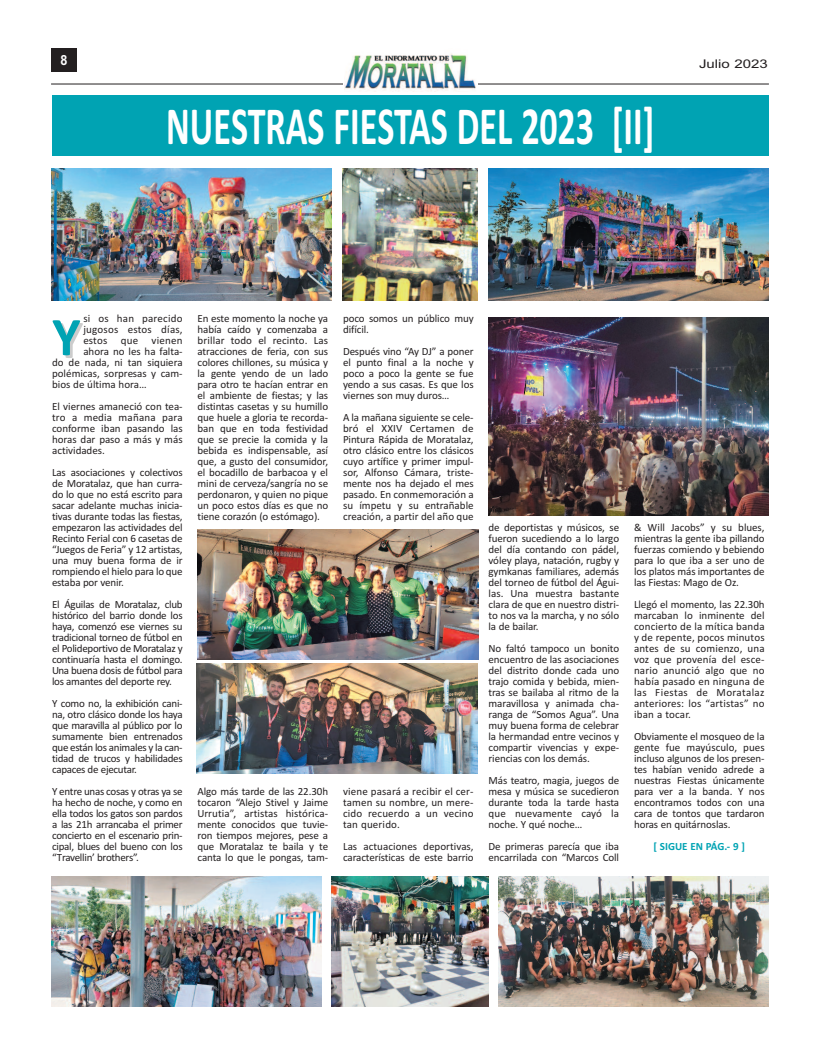
<style>
.page{position:relative;width:820px;height:1049px;background:#fff}
.page>*{position:absolute;margin:0;border:0;box-sizing:border-box;transform-origin:0 0}
.t1{font:700 55px "Calibri";color:#00a3b3}
.t2{font:700 54px "Calibri";color:#fff;scale:.67 1}
.t3{font:700 14px "Arial";color:#fff;scale:.9 1}
.t4{font:12px "Arial";color:#231f20;scale:1.25 1}
.t5{font:11px/11px "Calibri";letter-spacing:-.01em;color:#231f20;text-align:justify}
.t6{font:11px "Calibri";letter-spacing:.02em;color:#231f20}
.t7{font:700 11px "Calibri";color:#00a3b3}
</style>
<div class="page">
<hr style="left:51px;top:84px;width:717px;height:1px;background:#231f20">
<div style="left:51px;top:48px;width:26px;height:24px;background:#231f20"></div>
<div style="left:342px;top:48px;width:135px;height:47px;background:#fff"></div>
<img style="left:344px;top:53px;width:132px;height:39px">
<img style="left:332px;top:876px;width:156px;height:130px">
<img style="left:51px;top:876px;width:270px;height:130px">
<img style="left:498px;top:876px;width:270px;height:130px">
<img style="left:488px;top:168px;width:280px;height:132px">
<img style="left:51px;top:168px;width:281px;height:132px">
<img style="left:342px;top:168px;width:135px;height:132px">
<div style="left:52px;top:95px;width:716px;height:61px;background:#00a3b3"></div>
<div style="left:488px;top:318px;width:280px;height:203px;background:linear-gradient(to right,#fff,#fff)"></div>
<img style="left:488px;top:318px;width:280px;height:197px">
<img style="left:198px;top:530px;width:280px;height:129px">
<img style="left:197px;top:663px;width:280px;height:111px">
<p class="t3" style="left:60px;top:52px;width:9px">8</p>
<p class="t4" style="left:698px;top:57px;width:57px">Julio 2023</p>
<h2 class="t2" style="left:166px;top:94px;width:730px">NUESTRAS FIESTAS DEL 2023 [II]</h2>
<p class="t6" style="left:83px;top:312px;width:101px">si os han parecido</p>
<p class="t6" style="left:83px;top:323px;width:101px">jugosos estos días,</p>
<p class="t6" style="left:83px;top:334px;width:101px">estos que vienen</p>
<p class="t5" style="left:83px;top:346px;width:101px">ahora no les ha falta-</p>
<p class="t5" style="left:52px;top:357px;width:132px">do de nada, ni tan siquiera</p>
<p class="t5" style="left:52px;top:368px;width:132px">polémicas, sorpresas y cam-</p>
<p class="t5" style="left:52px;top:379px;width:96px">bios de última hora…</p>
<p class="t5" style="left:52px;top:401px;width:132px">El viernes amaneció con tea&shy;tro a media mañana para conforme iban pasando las horas dar paso a más y más actividades.</p>
<p class="t5" style="left:52px;top:467px;width:132px">Las asociaciones y colectivos de Moratalaz, que han curra&shy;do lo que no está escrito para sacar adelante muchas inicia&shy;tivas durante todas las fiestas, empezaron las actividades del recinto ferial con 6 casetas de “Juegos de feria” y 12 artistas, una muy buena forma de ir rompiendo el hielo para lo que estaba por venir.</p>
<p class="t5" style="left:52px;top:599px;width:132px">El Águilas de Moratalaz, club histórico del barrio donde los haya, comenzó ese viernes su tradicional torneo de fútbol en el Polideportivo de Moratalaz y continuaría hasta el domingo.<br>Una buena dosis de fútbol para los amantes del deporte rey.</p>
<p class="t5" style="left:52px;top:698px;width:132px">Y como no, la exhibición cani&shy;na, otro clásico donde los haya que maravilla al público por lo sumamente bien entrenados que están los animales y la can&shy;tidad de trucos y habilidades capaces de ejecutar.</p>
<p class="t5" style="left:52px;top:786px;width:132px">Y entre unas cosas y otras ya se ha hecho de noche, y como en ella todos los gatos son pardos a las 21h arrancaba el primer concierto en el escenario prin&shy;cipal, blues del bueno con los “Travellin’ brothers”.</p>
<h1 class="t1" style="left:52px;top:304px;width:30px">Y</h1>
<p class="t5" style="left:197px;top:313px;width:132px">En este momento la noche ya había caído y comenzaba a brillar todo el recinto. Las atracciones de feria, con sus colores chillones, su música y la gente yendo de un lado para otro te hacían entrar en el ambiente de fiestas; y las distintas casetas y su humillo que huele a gloria te recorda&shy;ban que en toda festividad que se precie la comida y la bebida es indispensable, así que, a gusto del consumidor, el bocadillo de barbacoa y el mini de cerveza/sangría no se perdonaron, y quien no pique un poco estos días es que no tiene corazón (o estómago).</p>
<p class="t5" style="left:343px;top:313px;width:132px">poco somos un público muy difícil.</p>
<p class="t5" style="left:343px;top:346px;width:132px">después vino “Ay dJ” a poner el punto final a la noche y poco a poco la gente se fue yendo a sus casas. Es que los viernes son muy duros…</p>
<p class="t5" style="left:343px;top:412px;width:132px">A la mañana siguiente se cele&shy;bró el XXIV Certamen de Pintura rápida de Moratalaz, otro clásico entre los clásicos cuyo artífice y primer impul&shy;sor, Alfonso Cámara, triste&shy;mente nos ha dejado el mes pasado. En conmemoración a su ímpetu y su entrañable creación, a partir del año que</p>
<p class="t5" style="left:197px;top:786px;width:132px">Algo más tarde de las 22.30h tocaron “Alejo Stivel y Jaime Urrutia”, artistas histórica&shy;mente conocidos que tuvie&shy;ron tiempos mejores, pese a que Moratalaz te baila y te canta lo que le pongas, tam-</p>
<p class="t5" style="left:343px;top:786px;width:132px">viene pasará a recibir el cer&shy;tamen su nombre, un mere&shy;cido recuerdo a un vecino tan querido.</p>
<p class="t5" style="left:343px;top:841px;width:132px">Las actuaciones deportivas, características de este barrio</p>
<p class="t5" style="left:488px;top:521px;width:132px">de deportistas y músicos, se fueron sucediendo a lo largo del día contando con pádel, vóley playa, natación, rugby y gymkanas familiares, además del torneo de fútbol del Águi&shy;las. Una muestra bastante clara de que en nuestro distri&shy;to nos va la marcha, y no sólo la de bailar.</p>
<p class="t5" style="left:488px;top:642px;width:132px">No faltó tampoco un bonito encuentro de las asociaciones del distrito donde cada uno trajo comida y bebida, mien&shy;tras se bailaba al ritmo de la maravillosa y animada cha&shy;ranga de “Somos Agua”. Una muy buena forma de celebrar la hermandad entre vecinos y compartir vivencias y expe&shy;riencias con los demás.</p>
<p class="t5" style="left:488px;top:774px;width:132px">Más teatro, magia, juegos de mesa y música se sucedieron durante toda la tarde hasta que nuevamente cayó la noche. Y qué noche…</p>
<p class="t5" style="left:488px;top:840px;width:132px">de primeras parecía que iba encarrilada con “Marcos Coll</p>
<p class="t5" style="left:633px;top:521px;width:132px">&amp; Will Jacobs” y su blues, mientras la gente iba pillando fuerzas comiendo y bebiendo para lo que iba a ser uno de los platos más importantes de las fiestas: Mago de oz.</p>
<p class="t5" style="left:633px;top:598px;width:132px">Llegó el momento, las 22.30h marcaban lo inminente del concierto de la mítica banda y de repente, pocos minutos antes de su comienzo, una voz que provenía del esce&shy;nario anunció algo que no había pasado en ninguna de las fiestas de Moratalaz anteriores: los “artistas” no iban a tocar.</p>
<p class="t5" style="left:633px;top:730px;width:132px">obviamente el mosqueo de la gente fue mayúsculo, pues incluso algunos de los presen&shy;tes habían venido adrede a nuestras fiestas únicamente para ver a la banda. Y nos encontramos todos con una cara de tontos que tardaron horas en quitárnoslas.</p>
<p class="t7" style="left:653px;top:839px;width:93px">[ SIGUE EN PÁG.- 9 ]</p>
</div>
